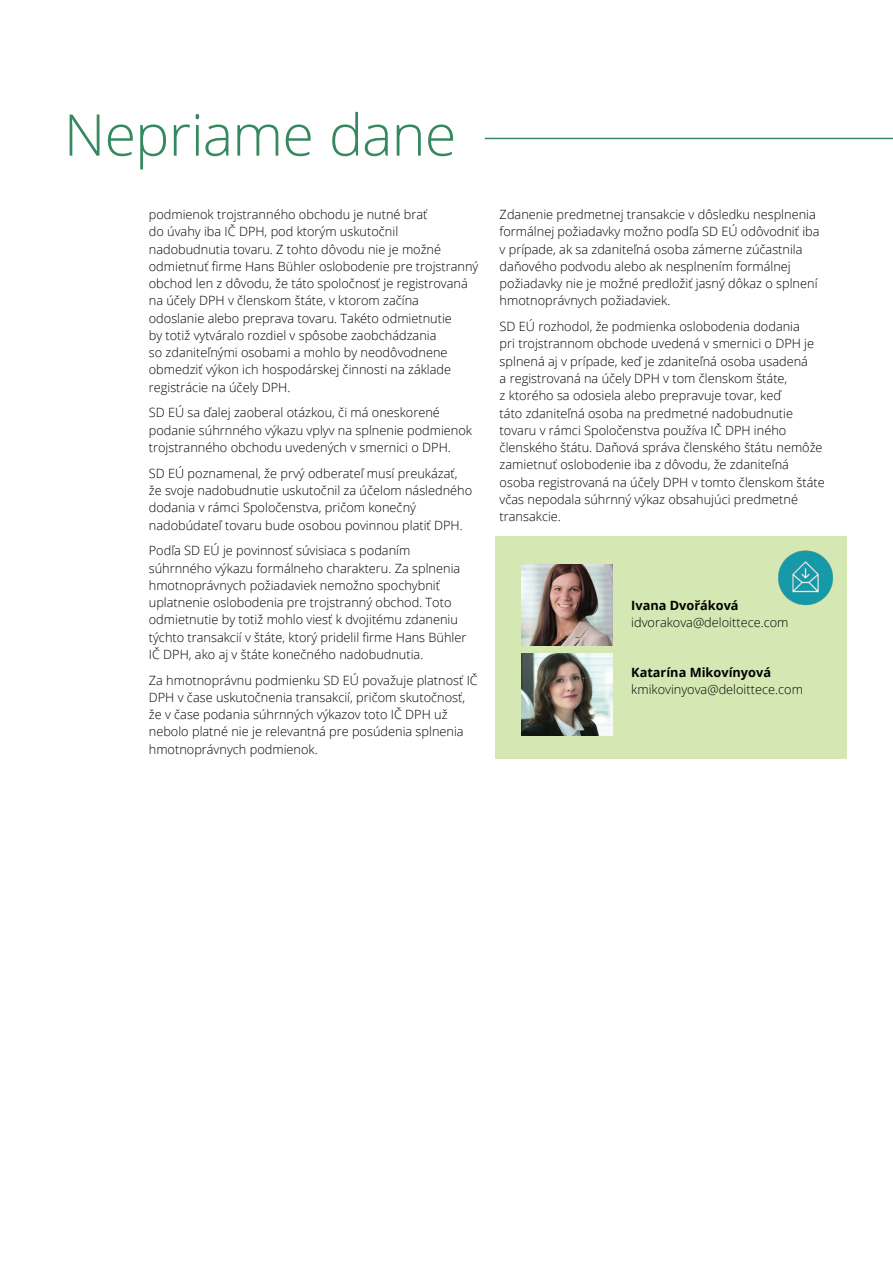
<style>
.page{position:relative;width:893px;height:1263px;background:#fff}
.page>*{position:absolute;margin:0;border:0;box-sizing:border-box;transform-origin:0 0}
.t1{font:300 57.6px "Open Sans";letter-spacing:-.015em;color:#368860}
.t2{font:300 12.75px/17.2px "Open Sans";color:#000}
.t3{font:700 12.75px "Open Sans";color:#000}
</style>
<div class="page">
<hr style="left:485px;top:138px;width:408px;height:1px;background:#368860">
<div style="left:495px;top:537px;width:352px;height:222px;background:#d5e8b3"></div>
<img style="left:521px;top:564px;width:91px;height:81px">
<img style="left:521px;top:654px;width:91px;height:81px">
<img style="left:769px;top:544px;width:72px;height:73px;border-radius:36px">
<h1 class="t1" style="left:64px;top:95px;width:394px">Nepriame dane</h1>
<p class="t2" style="left:149px;top:206px;width:331px">podmienok trojstranného obchodu je nutné brať<br>do úvahy iba IČ DPH, pod ktorým uskutočnil nadobudnutia tovaru. Z tohto dôvodu nie je možné odmietnuť firme Hans Bühler oslobodenie pre trojstranný obchod len z dôvodu, že táto spoločnosť je registrovaná na účely DPH v členskom štáte, v ktorom začína<br>odoslanie alebo preprava tovaru. Takéto odmietnutie<br>by totiž vytváralo rozdiel v spôsobe zaobchádzania<br>so zdaniteľnými osobami a mohlo by neodôvodnene obmedziť výkon ich hospodárskej činnosti na základe registrácie na účely DPH.</p>
<p class="t2" style="left:149px;top:404px;width:325px">SD EÚ sa ďalej zaoberal otázkou, či má oneskorené podanie súhrnného výkazu vplyv na splnenie podmienok trojstranného obchodu uvedených v smernici o DPH.</p>
<p class="t2" style="left:149px;top:464px;width:325px">SD EÚ poznamenal, že prvý odberateľ musí preukázať, že svoje nadobudnutie uskutočnil za účelom následného dodania v rámci Spoločenstva, pričom konečný nadobúdateľ tovaru bude osobou povinnou platiť DPH.</p>
<p class="t2" style="left:149px;top:542px;width:319px">Podľa SD EÚ je povinnosť súvisiaca s podaním súhrnného výkazu formálneho charakteru. Za splnenia hmotnoprávnych požiadaviek nemožno spochybniť uplatnenie oslobodenia pre trojstranný obchod. Toto odmietnutie by totiž mohlo viesť k dvojitému zdaneniu týchto transakcií v štáte, ktorý pridelil firme Hans Bühler IČ DPH, ako aj v štáte konečného nadobudnutia.</p>
<p class="t2" style="left:149px;top:671px;width:330px">Za hmotnoprávnu podmienku SD EÚ považuje platnosť IČ DPH v čase uskutočnenia transakcií, pričom skutočnosť, že v čase podania súhrnných výkazov toto IČ DPH už nebolo platné nie je relevantná pre posúdenia splnenia hmotnoprávnych podmienok.</p>
<p class="t2" style="left:500px;top:206px;width:321px">Zdanenie predmetnej transakcie v dôsledku nesplnenia formálnej požiadavky možno podľa SD EÚ odôvodniť iba v prípade, ak sa zdaniteľná osoba zámerne zúčastnila daňového podvodu alebo ak nesplnením formálnej požiadavky nie je možné predložiť jasný dôkaz o splnení hmotnoprávnych požiadaviek.</p>
<p class="t2" style="left:500px;top:318px;width:327px">SD EÚ rozhodol, že podmienka oslobodenia dodania<br>pri trojstrannom obchode uvedená v smernici o DPH je splnená aj v prípade, keď je zdaniteľná osoba usadená<br>a registrovaná na účely DPH v tom členskom štáte,<br>z ktorého sa odosiela alebo prepravuje tovar, keď<br>táto zdaniteľná osoba na predmetné nadobudnutie tovaru v rámci Spoločenstva používa IČ DPH iného členského štátu. Daňová správa členského štátu nemôže zamietnuť oslobodenie iba z dôvodu, že zdaniteľná osoba registrovaná na účely DPH v tomto členskom štáte včas nepodala súhrnný výkaz obsahujúci predmetné transakcie.</p>
<p class="t3" style="left:631px;top:596px;width:109px">Ivana Dvořáková</p>
<p class="t2" style="left:631px;top:613px;width:159px">idvorakova@deloittece.com</p>
<p class="t3" style="left:631px;top:663px;width:141px">Katarína Mikovínyová</p>
<p class="t2" style="left:631px;top:681px;width:173px">kmikovinyova@deloittece.com</p>
</div>
